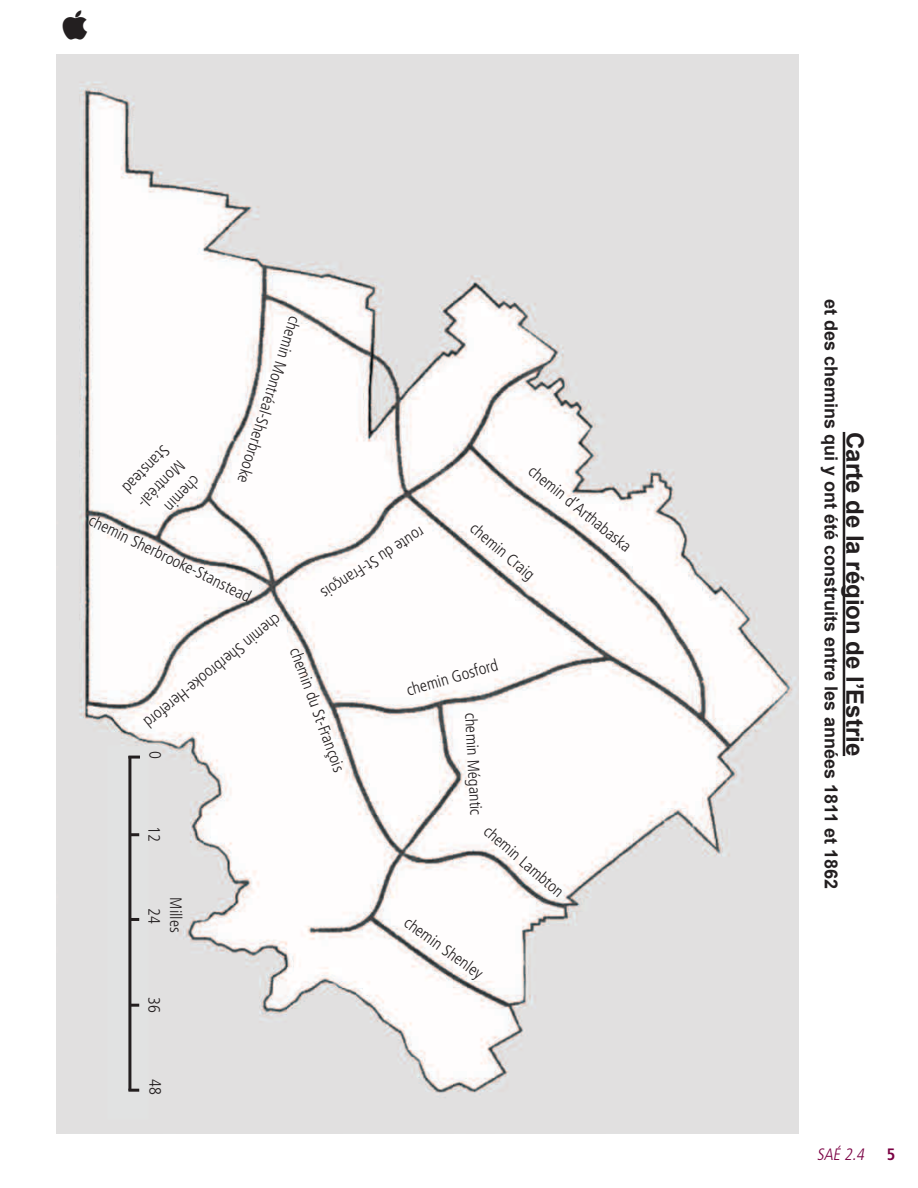
<style>
.page{position:relative;width:918px;height:1188px;background:#fff}
.page>*{position:absolute;margin:0;border:0;box-sizing:border-box;transform-origin:0 0}
.t1{font:700 24px "Arial";color:#231f20}
.t2{font:700 18px "Arial";color:#231f20}
.t3{font:300 condensed 16.5px/21.6px "Frutiger";color:#231f20}
.t4{font:italic 300 condensed 16.5px "Frutiger";color:#7a0043}
.s1{font-weight:700;font-style:normal}
</style>
<div class="page">
<hr style="left:843px;top:432px;width:2px;height:324px;background:#231f20">
<img style="left:57px;top:54px;width:741px;height:1080px">
<svg style="left:131px;top:756px;width:9px;height:3px"></svg>
<svg style="left:131px;top:833px;width:8px;height:3px"></svg>
<svg style="left:131px;top:918px;width:8px;height:3px"></svg>
<svg style="left:131px;top:1004px;width:8px;height:3px"></svg>
<svg style="left:128px;top:1089px;width:11px;height:3px"></svg>
<hr style="left:128px;top:756px;width:3px;height:335px;background:#231f20">
<p class="t3" style="left:205px;top:486px;width:64px;rotate:134deg">chemin<br>Montréal-<br>Stanstead</p>
<p class="t3" style="left:306px;top:320px;width:175px;rotate:108deg">chemin Montréal-Sherbrooke</p>
<p class="t3" style="left:95px;top:509px;width:180px;rotate:26deg">chemin Sherbrooke-Stanstead</p>
<p class="t3" style="left:429px;top:539px;width:121px;rotate:147deg">route du St-François</p>
<p class="t3" style="left:537px;top:460px;width:129px;rotate:39deg">chemin d’Arthabaska</p>
<p class="t3" style="left:479px;top:518px;width:80px;rotate:40deg">chemin Craig</p>
<p class="t3" style="left:286px;top:625px;width:173px;rotate:141deg">chemin Sherbrooke-Hereford</p>
<p class="t3" style="left:166px;top:751px;width:9px;rotate:90deg">0</p>
<p class="t3" style="left:305px;top:644px;width:133px;rotate:70deg">chemin du St-François</p>
<p class="t3" style="left:165px;top:826px;width:17px;rotate:90deg">12</p>
<p class="t3" style="left:165px;top:908px;width:17px;rotate:90deg">24</p>
<p class="t3" style="left:187px;top:897px;width:37px;rotate:90deg">Milles</p>
<p class="t3" style="left:165px;top:997px;width:17px;rotate:90deg">36</p>
<p class="t3" style="left:166px;top:1079px;width:17px;rotate:90deg">48</p>
<p class="t3" style="left:404px;top:680px;width:96px;rotate:-16deg">chemin Gosford</p>
<p class="t3" style="left:481px;top:712px;width:104px;rotate:87deg">chemin Mégantic</p>
<p class="t3" style="left:493px;top:820px;width:101px;rotate:41deg">chemin Lambton</p>
<p class="t3" style="left:412px;top:912px;width:94px;rotate:36deg">chemin Shenley</p>
<p class="t2" style="left:843px;top:299px;width:591px;rotate:90deg">et des chemins qui y ont été construits entre les années 1811 et 1862</p>
<h1 class="t1" style="left:871px;top:432px;width:326px;rotate:90deg">Carte de la région de l’Estrie</h1>
<p class="t4" style="left:817px;top:1145px;width:80px">SAÉ 2.4 <span class="s1">5</span></p>
</div>
